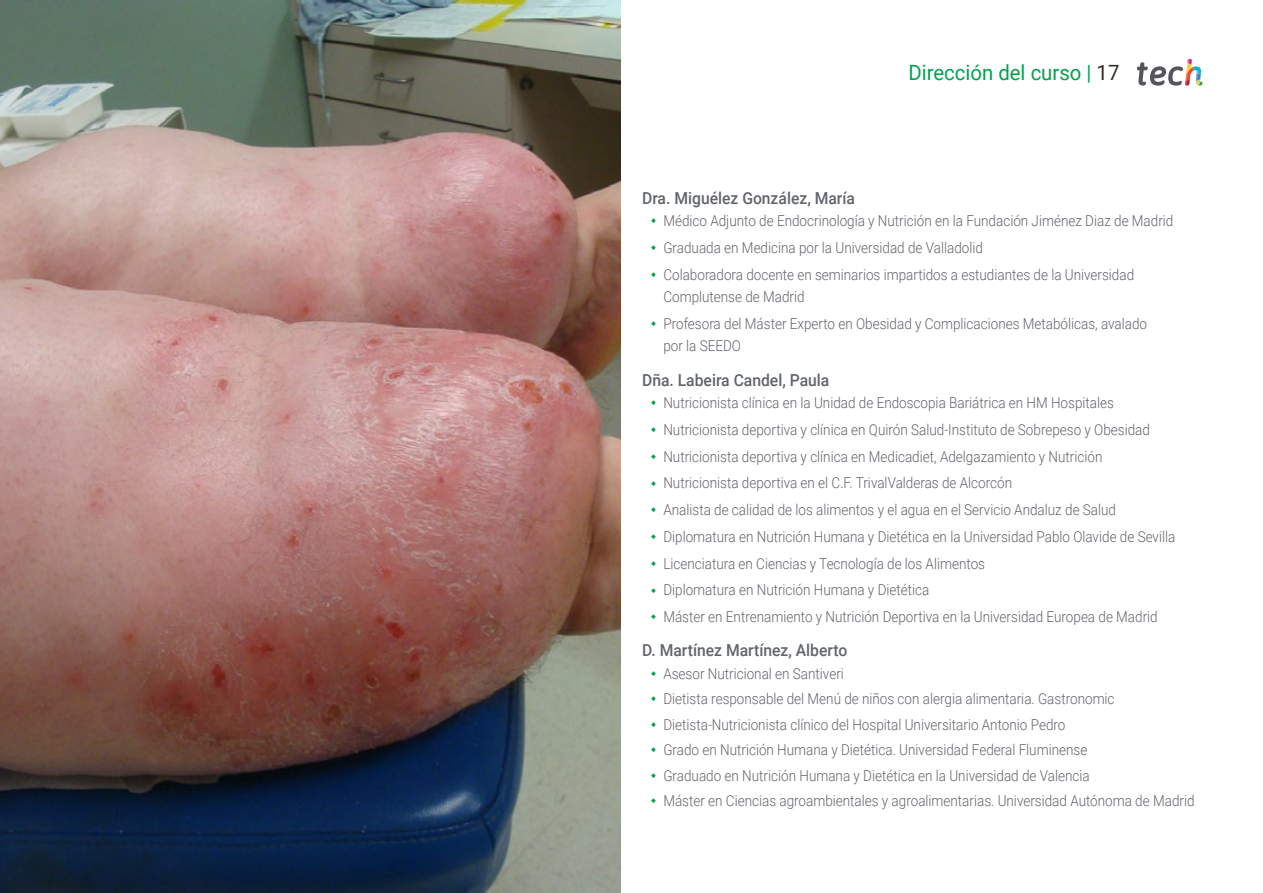
<style>
.page{position:relative;width:1263px;height:893px;background:#fff}
.page>*{position:absolute;margin:0;border:0;box-sizing:border-box;transform-origin:0 0}
.t1{font:21px "Roboto";color:#04a14d}
.t2{font:500 16.5px "Roboto";color:#61646a;scale:.95 1}
.t3{font:300 15px/26.7px "Roboto";color:#61646a;scale:.9 1}
.s1{color:#312e20}
</style>
<div class="page">
<svg style="left:1137px;top:59px;width:65px;height:27px"></svg>
<img style="left:0;top:0;width:621px;height:893px">
<h1 class="t1" style="left:908px;top:57px;width:213px">Dirección del curso | <span class="s1">17</span></h1>
<p class="t2" style="left:642px;top:186px;width:226px">Dra. Miguélez González, María</p>
<p class="t3" style="left:663px;top:207px;width:568px">Médico Adjunto de Endocrinología y Nutrición en la Fundación Jiménez Diaz de Madrid<br>Graduada en Medicina por la Universidad de Valladolid<br>Colaboradora docente en seminarios impartidos a estudiantes de la Universidad</p>
<p class="t3" style="left:663px;top:283px;width:539px">Complutense de Madrid<br>Profesora del Máster Experto en Obesidad y Complicaciones Metabólicas, avalado</p>
<p class="t3" style="left:663px;top:332px;width:88px">por la SEEDO</p>
<p class="t2" style="left:642px;top:368px;width:199px">Dña. Labeira Candel, Paula</p>
<p class="t3" style="left:663px;top:389px;width:570px">Nutricionista clínica en la Unidad de Endoscopia Bariátrica en HM Hospitales Nutricionista deportiva y clínica en Quirón Salud-Instituto de Sobrepeso y Obesidad Nutricionista deportiva y clínica en Medicadiet, Adelgazamiento y Nutrición Nutricionista deportiva en el C.F. TrivalValderas de Alcorcón<br>Analista de calidad de los alimentos y el agua en el Servicio Andaluz de Salud Diplomatura en Nutrición Humana y Dietética en la Universidad Pablo Olavide de Sevilla Licenciatura en Ciencias y Tecnología de los Alimentos<br>Diplomatura en Nutrición Humana y Dietética<br>Máster en Entrenamiento y Nutrición Deportiva en la Universidad Europea de Madrid</p>
<p class="t2" style="left:642px;top:639px;width:217px">D. Martínez Martínez, Alberto</p>
<p class="t3" style="left:663px;top:660px;width:592px;line-height:25.5px">Asesor Nutricional en Santiveri<br>Dietista responsable del Menú de niños con alergia alimentaria. Gastronomic Dietista-Nutricionista clínico del Hospital Universitario Antonio Pedro<br>Grado en Nutrición Humana y Dietética. Universidad Federal Fluminense<br>Graduado en Nutrición Humana y Dietética en la Universidad de Valencia<br>Máster en Ciencias agroambientales y agroalimentarias. Universidad Autónoma de Madrid</p>
</div>
